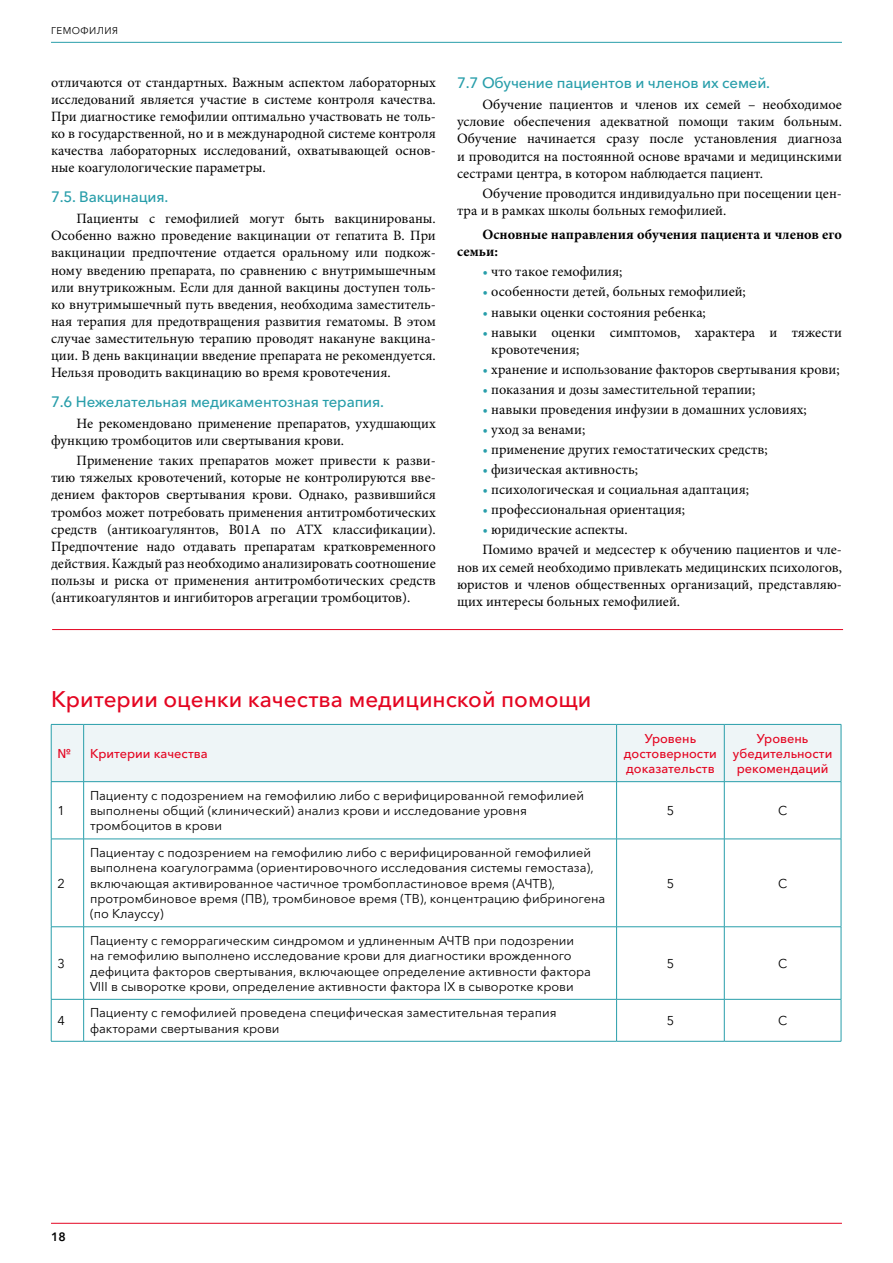
<style>
.page{position:relative;width:893px;height:1263px;background:#fff}
.page>*{position:absolute;margin:0;border:0;box-sizing:border-box;transform-origin:0 0}
.t1{font:500 22.5px "Avenir Next Cyr";color:#e40521}
.t2{font:500 15px "Avenir Next Cyr";letter-spacing:-.01em;color:#289eaa}
.t3{font:14.25px/17.1px "Minion Pro";color:#000;text-align:justify}
.t4{font:700 14.25px/17.1px "Minion Pro";color:#000}
.t5{font:12.75px/15.3px "Avenir Next Cyr";color:#000}
.t6{font:500 12.75px/15.3px "Avenir Next Cyr";color:#e40521;text-align:center}
.t7{font:600 12px "Avenir Next Cyr";color:#000}
.t8{font:9.75px "Avenir Next Cyr";letter-spacing:.05em;color:#000}
.s1{font-style:italic;color:#289eaa}
</style>
<div class="page">
<hr style="left:52px;top:629px;width:791px;height:1px;background:#e40521">
<div style="left:52px;top:725px;width:789px;height:56px;background:#eef5f7"></div>
<hr style="left:51px;top:724px;width:33px;height:1px;background:#289eaa">
<hr style="left:51px;top:725px;width:1px;height:56px;background:#289eaa">
<hr style="left:84px;top:724px;width:533px;height:1px;background:#289eaa">
<hr style="left:83px;top:725px;width:1px;height:56px;background:#289eaa">
<hr style="left:617px;top:724px;width:107px;height:1px;background:#289eaa">
<hr style="left:616px;top:725px;width:1px;height:56px;background:#289eaa">
<hr style="left:724px;top:724px;width:117px;height:1px;background:#289eaa">
<hr style="left:724px;top:725px;width:1px;height:56px;background:#289eaa">
<hr style="left:841px;top:725px;width:1px;height:56px;background:#289eaa">
<hr style="left:51px;top:781px;width:33px;height:1px;background:#289eaa">
<hr style="left:51px;top:782px;width:1px;height:57px;background:#289eaa">
<hr style="left:84px;top:781px;width:533px;height:1px;background:#289eaa">
<hr style="left:83px;top:782px;width:1px;height:57px;background:#289eaa">
<hr style="left:617px;top:781px;width:107px;height:1px;background:#289eaa">
<hr style="left:616px;top:782px;width:1px;height:57px;background:#289eaa">
<hr style="left:724px;top:781px;width:117px;height:1px;background:#289eaa">
<hr style="left:724px;top:782px;width:1px;height:57px;background:#289eaa">
<hr style="left:841px;top:782px;width:1px;height:57px;background:#289eaa">
<hr style="left:51px;top:839px;width:33px;height:1px;background:#289eaa">
<hr style="left:51px;top:839px;width:1px;height:87px;background:#289eaa">
<hr style="left:84px;top:839px;width:533px;height:1px;background:#289eaa">
<hr style="left:83px;top:839px;width:1px;height:87px;background:#289eaa">
<hr style="left:617px;top:839px;width:107px;height:1px;background:#289eaa">
<hr style="left:616px;top:839px;width:1px;height:87px;background:#289eaa">
<hr style="left:724px;top:839px;width:117px;height:1px;background:#289eaa">
<hr style="left:724px;top:839px;width:1px;height:87px;background:#289eaa">
<hr style="left:841px;top:839px;width:1px;height:87px;background:#289eaa">
<hr style="left:51px;top:926px;width:33px;height:1px;background:#289eaa">
<hr style="left:51px;top:927px;width:1px;height:72px;background:#289eaa">
<hr style="left:84px;top:926px;width:533px;height:1px;background:#289eaa">
<hr style="left:83px;top:927px;width:1px;height:72px;background:#289eaa">
<hr style="left:617px;top:926px;width:107px;height:1px;background:#289eaa">
<hr style="left:616px;top:927px;width:1px;height:72px;background:#289eaa">
<hr style="left:724px;top:926px;width:117px;height:1px;background:#289eaa">
<hr style="left:724px;top:927px;width:1px;height:72px;background:#289eaa">
<hr style="left:841px;top:927px;width:1px;height:72px;background:#289eaa">
<hr style="left:51px;top:999px;width:33px;height:1px;background:#289eaa">
<hr style="left:51px;top:999px;width:1px;height:42px;background:#289eaa">
<hr style="left:84px;top:999px;width:533px;height:1px;background:#289eaa">
<hr style="left:83px;top:999px;width:1px;height:42px;background:#289eaa">
<hr style="left:617px;top:999px;width:107px;height:1px;background:#289eaa">
<hr style="left:616px;top:999px;width:1px;height:42px;background:#289eaa">
<hr style="left:724px;top:999px;width:117px;height:1px;background:#289eaa">
<hr style="left:724px;top:999px;width:1px;height:42px;background:#289eaa">
<hr style="left:841px;top:999px;width:1px;height:42px;background:#289eaa">
<hr style="left:51px;top:1041px;width:33px;height:1px;background:#289eaa">
<hr style="left:84px;top:1041px;width:533px;height:1px;background:#289eaa">
<hr style="left:617px;top:1041px;width:107px;height:1px;background:#289eaa">
<hr style="left:724px;top:1041px;width:117px;height:1px;background:#289eaa">
<hr style="left:51px;top:42px;width:791px;height:1px;background:#289eaa">
<hr style="left:51px;top:1223px;width:791px;height:1px;background:#e40521">
<p class="t8" style="left:51px;top:25px;width:69px">ГЕМОФИЛИЯ</p>
<p class="t3" style="left:51px;top:74px;width:386px">отличаются от стандартных. Важным аспектом лабораторных исследований является участие в системе контроля качества.<br>При диагностике гемофилии оптимально участвовать не толь&shy;ко в государственной, но и в международной системе контроля качества лабораторных исследований, охватывающей основ&shy;ные коагулологические параметры.</p>
<p class="t2" style="left:51px;top:188px;width:119px">7.5. Вакцинация.</p>
<p class="t3" style="left:51px;top:210px;width:386px;text-indent:26px">Пациенты с гемофилией могут быть вакцинированы.<br>Особенно важно проведение вакцинации от гепатита В. При вакцинации предпочтение отдается оральному или подкож&shy;ному введению препарата, по сравнению с внутримышечным или внутрикожным. Если для данной вакцины доступен толь&shy;ко внутримышечный путь введения, необходима заместитель&shy;ная терапия для предотвращения развития гематомы. В этом случае заместительную терапию проводят накануне вакцина&shy;ции. В день вакцинации введение препарата не рекомендуется.<br>Нельзя проводить вакцинацию во время кровотечения.</p>
<p class="t2" style="left:51px;top:392px;width:335px">7.6 Нежелательная медикаментозная терапия.</p>
<p class="t3" style="left:51px;top:415px;width:386px;text-indent:26px">Не рекомендовано применение препаратов, ухудшающих функцию тромбоцитов или свертывания крови.</p>
<p class="t3" style="left:51px;top:452px;width:386px;text-indent:26px">Применение таких препаратов может привести к разви&shy;тию тяжелых кровотечений, которые не контролируются вве&shy;дением факторов свертывания крови. Однако, развившийся тромбоз может потребовать применения антитромботических средств (антикоагулянтов, B01A по АТХ классификации).<br>Предпочтение надо отдавать препаратам кратковременного действия. Каждый раз необходимо анализировать соотношение пользы и риска от применения антитромботических средств (антикоагулянтов и ингибиторов агрегации тромбоцитов).</p>
<p class="t2" style="left:457px;top:74px;width:315px">7.7 Обучение пациентов и членов их семей.</p>
<p class="t3" style="left:457px;top:96px;width:386px;text-indent:26px">Обучение пациентов и членов их семей – необходимое условие обеспечения адекватной помощи таким больным.<br>Обучение начинается сразу после установления диагноза и проводится на постоянной основе врачами и медицинскими сестрами центра, в котором наблюдается пациент.</p>
<p class="t3" style="left:457px;top:185px;width:386px;text-indent:26px">Обучение проводится индивидуально при посещении цен&shy;тра и в рамках школы больных гемофилией.</p>
<p class="t4" style="left:457px;top:226px;width:386px;text-indent:26px">Основные направления обучения пациента и членов его семьи:</p>
<p class="t3" style="left:483px;top:263px;width:141px"><span class="s1">•</span> что такое гемофилия;</p>
<p class="t3" style="left:483px;top:283px;width:265px"><span class="s1">•</span> особенности детей, больных гемофилией;</p>
<p class="t3" style="left:483px;top:303px;width:225px"><span class="s1">•</span> навыки оценки состояния ребенка;</p>
<p class="t3" style="left:491px;top:324px;width:352px;text-indent:-9px"><span class="s1">•</span> навыки оценки симптомов, характера и тяжести кровотечения;</p>
<p class="t3" style="left:483px;top:361px;width:359px"><span class="s1">•</span> хранение и использование факторов свертывания крови;</p>
<p class="t3" style="left:483px;top:381px;width:274px"><span class="s1">•</span> показания и дозы заместительной терапии;</p>
<p class="t3" style="left:483px;top:401px;width:326px"><span class="s1">•</span> навыки проведения инфузии в домашних условиях;</p>
<p class="t3" style="left:483px;top:421px;width:104px"><span class="s1">•</span> уход за венами;</p>
<p class="t3" style="left:483px;top:441px;width:287px"><span class="s1">•</span> применение других гемостатических средств;</p>
<p class="t3" style="left:483px;top:461px;width:157px"><span class="s1">•</span> физическая активность;</p>
<p class="t3" style="left:483px;top:481px;width:268px"><span class="s1">•</span> психологическая и социальная адаптация;</p>
<p class="t3" style="left:483px;top:501px;width:204px"><span class="s1">•</span> профессиональная ориентация;</p>
<p class="t3" style="left:483px;top:520px;width:361px;line-height:20.1px"><span class="s1">•</span> юридические аспекты.<br>Помимо врачей и медсестер к обучению пациентов и чле-</p>
<p class="t3" style="left:457px;top:558px;width:386px">нов их семей необходимо привлекать медицинских психологов, юристов и членов общественных организаций, представляю&shy;щих интересы больных гемофилией.</p>
<h1 class="t1" style="left:51px;top:686px;width:542px">Критерии оценки качества медицинской помощи</h1>
<p class="t6" style="left:58px;top:746px;width:15px">№</p>
<p class="t6" style="left:90px;top:746px;width:119px">Критерии качества</p>
<p class="t5" style="left:58px;top:803px;width:9px">1</p>
<p class="t5" style="left:58px;top:875px;width:9px">2</p>
<p class="t5" style="left:58px;top:956px;width:9px">3</p>
<p class="t5" style="left:90px;top:788px;width:496px">Пациенту с подозрением на гемофилию либо с верифицированной гемофилией выполнены общий (клинический) анализ крови и исследование уровня тромбоцитов в крови</p>
<p class="t5" style="left:90px;top:845px;width:517px">Пациентау с подозрением на гемофилию либо с верифицированной гемофилией выполнена коагулограмма (ориентировочного исследования системы гемостаза), включающая активированное частичное тромбопластиновое время (АЧТВ), протромбиновое время (ПВ), тромбиновое время (ТВ), концентрацию фибриногена (по Клауссу)</p>
<p class="t5" style="left:90px;top:933px;width:503px">Пациенту с геморрагическим синдромом и удлиненным АЧТВ при подозрении на гемофилию выполнено исследование крови для диагностики врожденного дефицита факторов свертывания, включающее определение активности фактора VIII в сыворотке крови, определение активности фактора IX в сыворотке крови</p>
<p class="t6" style="left:624px;top:730px;width:95px">Уровень достоверности доказательств</p>
<p class="t6" style="left:733px;top:730px;width:101px">Уровень убедительности рекомендаций</p>
<p class="t5" style="left:667px;top:803px;width:9px">5</p>
<p class="t5" style="left:778px;top:803px;width:11px">C</p>
<p class="t5" style="left:667px;top:875px;width:9px">5</p>
<p class="t5" style="left:778px;top:875px;width:11px">C</p>
<p class="t5" style="left:667px;top:956px;width:9px">5</p>
<p class="t5" style="left:778px;top:956px;width:11px">C</p>
<p class="t5" style="left:58px;top:1013px;width:9px">4</p>
<p class="t5" style="left:90px;top:1005px;width:468px">Пациенту с гемофилией проведена специфическая заместительная терапия факторами свертывания крови</p>
<p class="t5" style="left:667px;top:1013px;width:9px">5</p>
<p class="t5" style="left:778px;top:1013px;width:11px">C</p>
<p class="t7" style="left:51px;top:1229px;width:16px">18</p>
</div>
